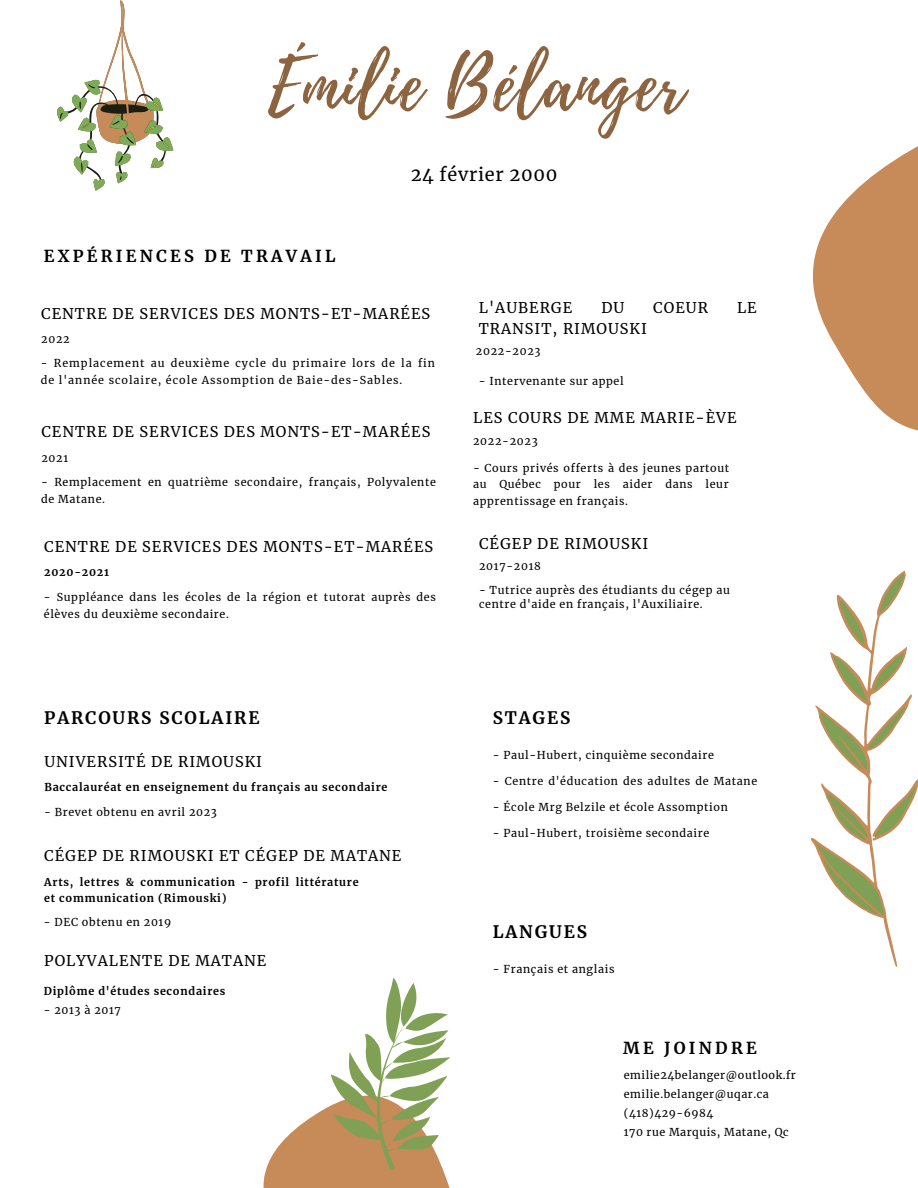
<style>
.page{position:relative;width:918px;height:1188px;background:#fff}
.page>*{position:absolute;margin:0;border:0;box-sizing:border-box;transform-origin:0 0}
.t1{font:72px "Playlist Script";letter-spacing:.02em;color:#8d6440}
.t2{font:18.15px "Merriweather";letter-spacing:.04em;color:#000}
.t3{font:700 16.95px "Merriweather";letter-spacing:.11em;color:#000}
.t4{font:700 16.35px "Merriweather";letter-spacing:.2em;color:#000}
.t5{font:14.55px "Merriweather";letter-spacing:.07em;color:#000}
.t6{font:10.8px/16.8px "Merriweather";letter-spacing:.06em;color:#000}
.t7{font:700 10.8px/15.8px "Merriweather";letter-spacing:.07em;color:#000}
.t8{font:10.8px/16.8px "Merriweather";letter-spacing:.09em;color:#000}
</style>
<div class="page">
<svg style="left:57px;top:0;width:116px;height:191px"></svg>
<svg style="left:263px;top:978px;width:188px;height:210px"></svg>
<svg style="left:813px;top:146px;width:105px;height:285px;fill:#c68b59"></svg>
<svg style="left:811px;top:570px;width:107px;height:397px"></svg>
<p class="t1" style="left:268px;top:34px;width:417px">Émilie Bélanger</p>
<p class="t2" style="left:411px;top:163px;width:148px">24 février 2000</p>
<p class="t4" style="left:44px;top:246px;width:293px">EXPÉRIENCES DE TRAVAIL</p>
<p class="t5" style="left:41px;top:304px;width:391px">CENTRE DE SERVICES DES MONTS-ET-MARÉES</p>
<p class="t6" style="left:41px;top:331px;width:30px">2022</p>
<p class="t8" style="left:41px;top:355px;width:396px">- Remplacement au deuxième cycle du primaire lors de la fin de l'année scolaire, école Assomption de Baie-des-Sables.</p>
<p class="t5" style="left:41px;top:423px;width:391px">CENTRE DE SERVICES DES MONTS-ET-MARÉES</p>
<p class="t6" style="left:41px;top:450px;width:28px">2021</p>
<p class="t6" style="left:41px;top:474px;width:396px">- Remplacement en quatrième secondaire, français, Polyvalente de Matane.</p>
<p class="t5" style="left:479px;top:299px;width:95px">L'AUBERGE</p>
<p class="t5" style="left:601px;top:299px;width:24px">DU</p>
<p class="t5" style="left:653px;top:299px;width:56px">COEUR</p>
<p class="t5" style="left:737px;top:299px;width:21px">LE</p>
<p class="t5" style="left:479px;top:319px;width:170px">TRANSIT, RIMOUSKI</p>
<p class="t6" style="left:476px;top:343px;width:66px">2022-2023</p>
<p class="t6" style="left:479px;top:373px;width:146px">- Intervenante sur appel</p>
<p class="t5" style="left:473px;top:409px;width:265px">LES COURS DE MME MARIE-ÈVE</p>
<p class="t6" style="left:473px;top:432px;width:66px">2022-2023</p>
<p class="t6" style="left:473px;top:459px;width:258px;text-align:justify">- Cours privés offerts à des jeunes partout au Québec pour les aider dans leur apprentissage en français.</p>
<p class="t5" style="left:44px;top:538px;width:391px">CENTRE DE SERVICES DES MONTS-ET-MARÉES</p>
<p class="t5" style="left:479px;top:535px;width:171px">CÉGEP DE RIMOUSKI</p>
<p class="t7" style="left:44px;top:565px;width:66px">2020-2021</p>
<p class="t6" style="left:479px;top:558px;width:64px">2017-2018</p>
<p class="t6" style="left:44px;top:589px;width:394px">- Suppléance dans les écoles de la région et tutorat auprès des élèves du deuxième secondaire.</p>
<p class="t6" style="left:479px;top:583px;width:252px;line-height:14.7px">- Tutrice auprès des étudiants du cégep au centre d'aide en français, l'Auxiliaire.</p>
<p class="t3" style="left:44px;top:707px;width:217px">PARCOURS SCOLAIRE</p>
<p class="t3" style="left:493px;top:707px;width:79px">STAGES</p>
<p class="t5" style="left:44px;top:753px;width:219px">UNIVERSITÉ DE RIMOUSKI</p>
<p class="t7" style="left:44px;top:780px;width:345px">Baccalauréat en enseignement du français au secondaire</p>
<p class="t6" style="left:44px;top:803px;width:174px">- Brevet obtenu en avril 2023</p>
<p class="t5" style="left:44px;top:847px;width:359px">CÉGEP DE RIMOUSKI ET CÉGEP DE MATANE</p>
<p class="t7" style="left:44px;top:874px;width:316px">Arts, lettres &amp; communication - profil littérature et communication (Rimouski)</p>
<p class="t6" style="left:44px;top:914px;width:129px">- DEC obtenu en 2019</p>
<p class="t5" style="left:44px;top:952px;width:224px">POLYVALENTE DE MATANE</p>
<p class="t7" style="left:44px;top:983px;width:183px">Diplôme d'études secondaires</p>
<p class="t6" style="left:44px;top:1002px;width:78px">- 2013 à 2017</p>
<p class="t6" style="left:493px;top:747px;width:223px">- Paul-Hubert, cinquième secondaire</p>
<p class="t6" style="left:493px;top:773px;width:266px">- Centre d'éducation des adultes de Matane</p>
<p class="t6" style="left:493px;top:799px;width:236px">- École Mrg Belzile et école Assomption</p>
<p class="t6" style="left:493px;top:825px;width:218px">- Paul-Hubert, troisième secondaire</p>
<p class="t3" style="left:493px;top:921px;width:96px">LANGUES</p>
<p class="t6" style="left:493px;top:961px;width:123px">- Français et anglais</p>
<p class="t4" style="left:623px;top:1038px;width:135px">ME JOINDRE</p>
<p class="t6" style="left:624px;top:1065px;width:174px;line-height:19.2px">emilie24belanger@outlook.fr emilie.belanger@uqar.ca (418)429-6984</p>
<p class="t6" style="left:624px;top:1124px;width:166px">170 rue Marquis, Matane, Qc</p>
</div>
